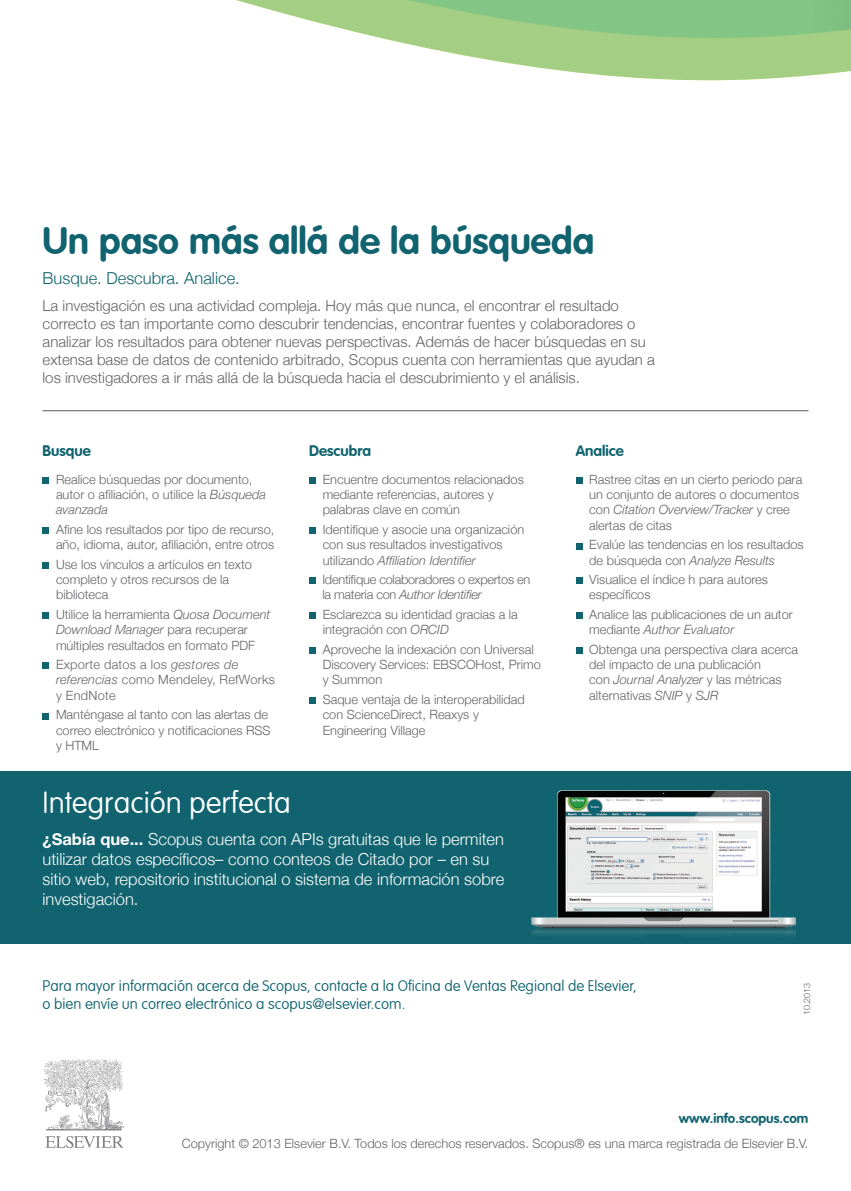
<style>
.page{position:relative;width:851px;height:1191px;background:#fff}
.page>*{position:absolute;margin:0;border:0;box-sizing:border-box;transform-origin:0 0}
.t1{font:700 37.5px "VAG Rounded";color:#10636f}
.t2{font:100 30px "VAG Rounded LT";color:#fff}
.t3{font:300 16.5px/19.8px "Helvetica Neue";color:#fff}
.t4{font:300 16.5px "Helvetica Neue";color:#10636f}
.t5{font:300 15px/18px "Helvetica Neue";color:#636366}
.t6{font:100 15px/18px "VAG Rounded LT";color:#10636f}
.t7{font:700 15px "VAG Rounded";color:#10636f}
.t8{font:700 13.5px "VAG Rounded";color:#10636f}
.t9{font:300 12.75px/15.3px "Helvetica Neue";color:#636366}
.t10{font:300 12.75px/15.3px "Helvetica Neue";letter-spacing:.02em;color:#636366}
.t11{font:300 12.75px/15.3px "Helvetica Neue";letter-spacing:-.02em;color:#636366}
.t12{font:300 9px "Helvetica Neue";letter-spacing:-.02em;color:#636366}
.s1{font-style:italic}
.s2{font-family:"Helvetica Neue FC";font-weight:700}
</style>
<div class="page">
<div style="left:0;top:771px;width:850px;height:172px;background:#10636f"></div>
<hr style="left:43px;top:410px;width:765px;height:1px;background:#57585a">
<div style="left:43px;top:477px;width:6px;height:7px;background:#10636f"></div>
<div style="left:43px;top:527px;width:6px;height:7px;background:#10636f"></div>
<div style="left:43px;top:562px;width:6px;height:7px;background:#10636f"></div>
<div style="left:43px;top:612px;width:6px;height:7px;background:#10636f"></div>
<svg style="left:43px;top:663px;width:6px;height:6px"></svg>
<svg style="left:43px;top:713px;width:6px;height:6px"></svg>
<div style="left:309px;top:477px;width:6px;height:7px;background:#10636f"></div>
<div style="left:309px;top:527px;width:6px;height:7px;background:#10636f"></div>
<svg style="left:309px;top:578px;width:6px;height:6px"></svg>
<div style="left:309px;top:612px;width:6px;height:7px;background:#10636f"></div>
<div style="left:309px;top:647px;width:6px;height:7px;background:#10636f"></div>
<div style="left:309px;top:697px;width:6px;height:7px;background:#10636f"></div>
<div style="left:575px;top:477px;width:7px;height:7px;background:#10636f"></div>
<div style="left:575px;top:543px;width:7px;height:6px;background:#10636f"></div>
<div style="left:575px;top:578px;width:7px;height:6px;background:#10636f"></div>
<div style="left:575px;top:612px;width:7px;height:7px;background:#10636f"></div>
<div style="left:575px;top:647px;width:7px;height:7px;background:#10636f"></div>
<img style="left:531px;top:790px;width:265px;height:146px">
<svg style="left:236px;top:0;width:614px;height:81px;fill:#a4ce84"></svg>
<svg style="left:44px;top:1059px;width:80px;height:71px"></svg>
<svg style="left:45px;top:1136px;width:78px;height:12px"></svg>
<h1 class="t1" style="left:43px;top:219px;width:553px">Un paso más allá de la búsqueda</h1>
<p class="t4" style="left:43px;top:265px;width:199px">Busque. Descubra. Analice.</p>
<p class="t5" style="left:43px;top:295px;width:613px">La investigación es una actividad compleja. Hoy más que nunca, el encontrar el resultado correcto es tan importante como descubrir tendencias, encontrar fuentes y colaboradores o analizar los resultados para obtener nuevas perspectivas. Además de hacer búsquedas en su extensa base de datos de contenido arbitrado, Scopus cuenta con herramientas que ayudan a los investigadores a ir más allá de la búsqueda hacia el descubrimiento y el análisis.</p>
<p class="t7" style="left:43px;top:441px;width:50px">Busque</p>
<p class="t9" style="left:56px;top:471px;width:211px">Realice búsquedas por documento, autor o afiliación, o utilice la <span class="s1">Búsqueda avanzada</span></p>
<p class="t9" style="left:56px;top:521px;width:220px">Afine los resultados por tipo de recurso, año, idioma, autor, afiliación, entre otros</p>
<p class="t9" style="left:56px;top:556px;width:197px">Use los vínculos a artículos en texto completo y otros recursos de la biblioteca</p>
<p class="t9" style="left:56px;top:606px;width:216px">Utilice la herramienta <span class="s1">Quosa Document<br>Download Manager</span> para recuperar múltiples resultados en formato PDF</p>
<p class="t10" style="left:56px;top:656px;width:220px">Exporte datos a los <span class="s1">gestores de referencias</span> como Mendeley, RefWorks y EndNote</p>
<p class="t9" style="left:56px;top:706px;width:216px">Manténgase al tanto con las alertas de correo electrónico y notificaciones RSS y HTML</p>
<p class="t7" style="left:309px;top:441px;width:63px">Descubra</p>
<p class="t9" style="left:322px;top:471px;width:203px">Encuentre documentos relacionados mediante referencias, autores y palabras clave en común</p>
<p class="t9" style="left:322px;top:521px;width:203px">Identifique y asocie una organización con sus resultados investigativos utilizando <span class="s1">Affiliation Identifier</span></p>
<p class="t11" style="left:322px;top:571px;width:209px">Identifique colaboradores o expertos en la materia con <span class="s1">Author Identifier</span></p>
<p class="t9" style="left:322px;top:606px;width:197px">Esclarezca su identidad gracias a la integración con <span class="s1">ORCID</span></p>
<p class="t9" style="left:322px;top:641px;width:219px">Aproveche la indexación con Universal<br>Discovery Services: EBSCOHost, Primo y Summon</p>
<p class="t9" style="left:322px;top:691px;width:203px">Saque ventaja de la interoperabilidad con ScienceDirect, Reaxys y<br>Engineering Village</p>
<h2 class="t2" style="left:43px;top:785px;width:250px">Integración perfecta</h2>
<p class="t3" style="left:43px;top:828px;width:463px"><span class="s2">¿Sabía que...</span> Scopus cuenta con APIs gratuitas que le permiten utilizar datos específicos– como conteos de Citado por – en su sitio web, repositorio institucional o sistema de información sobre investigación.</p>
<p class="t7" style="left:575px;top:441px;width:50px">Analice</p>
<p class="t9" style="left:589px;top:471px;width:214px">Rastree citas en un cierto periodo para un conjunto de autores o documentos con <span class="s1">Citation Overview/Tracker</span> y cree alertas de citas</p>
<p class="t9" style="left:589px;top:536px;width:216px">Evalúe las tendencias en los resultados de búsqueda con <span class="s1">Analyze Results</span></p>
<p class="t9" style="left:589px;top:571px;width:180px">Visualice el índice h para autores específicos</p>
<p class="t9" style="left:589px;top:606px;width:205px">Analice las publicaciones de un autor mediante <span class="s1">Author Evaluator</span></p>
<p class="t9" style="left:589px;top:641px;width:210px">Obtenga una perspectiva clara acerca del impacto de una publicación<br>con <span class="s1">Journal Analyzer</span> y las métricas alternativas <span class="s1">SNIP</span> y <span class="s1">SJR</span></p>
<p class="t6" style="left:43px;top:977px;width:595px">Para mayor información acerca de Scopus, contacte a la Oficina de Ventas Regional de Elsevier, o bien envíe un correo electrónico a scopus@elsevier.com.</p>
<p class="t12" style="left:799px;top:1015px;width:34px;rotate:-90deg">10.2013</p>
<p class="t8" style="left:678px;top:1110px;width:131px">www.info.scopus.com</p>
<p class="t9" style="left:182px;top:1135px;width:628px">Copyright © 2013 Elsevier B.V. Todos los derechos reservados. Scopus® es una marca registrada de Elsevier B.V.</p>
</div>
